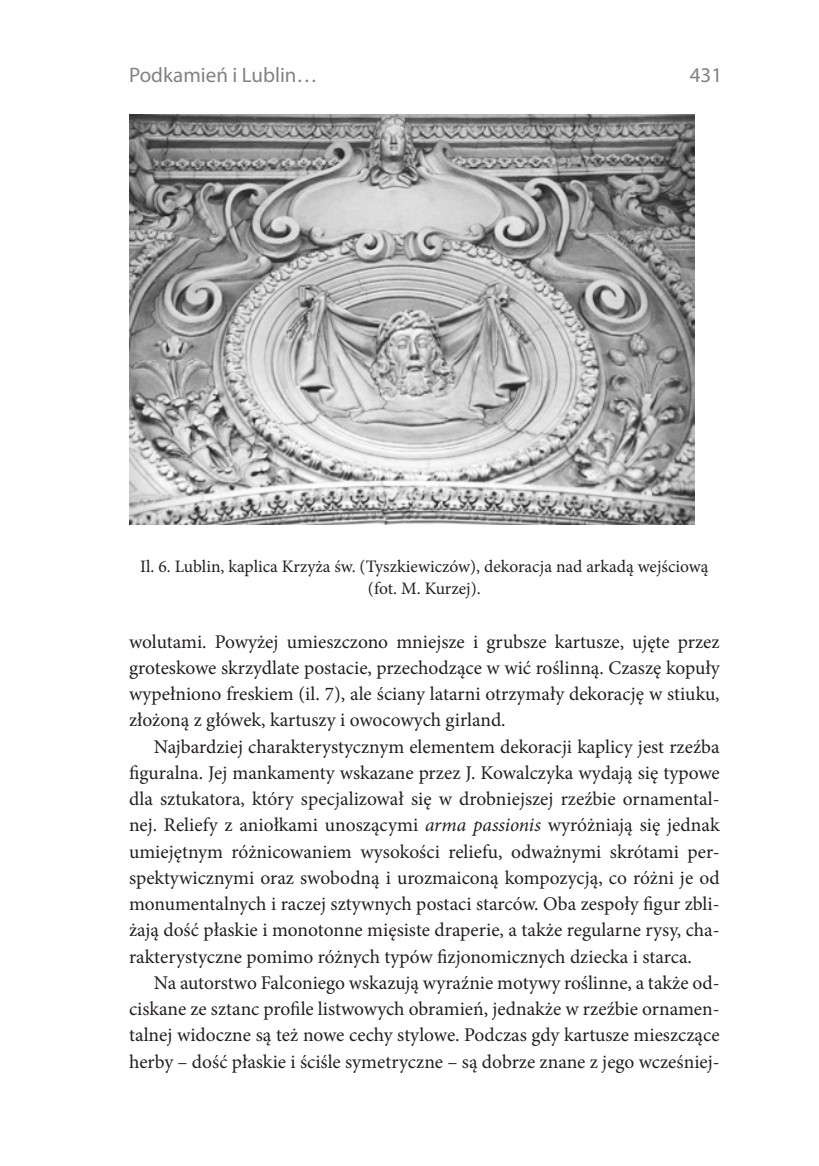
<style>
.page{position:relative;width:819px;height:1166px;background:#fff}
.page>*{position:absolute;margin:0;border:0;box-sizing:border-box;transform-origin:0 0}
.t1{font:21px "Myriad Pro";color:#808285}
.t2{font:19.43px/26.2px "Minion Pro";color:#231f20;text-align:justify}
.t3{font:17.5px/22.8px "Minion Pro";color:#231f20;text-align:center}
.s1{font-style:italic}
</style>
<div class="page">
<img style="left:129px;top:114px;width:565px;height:410px">
<p class="t1" style="left:129px;top:62px;width:190px">Podkamień i Lublin…</p>
<p class="t1" style="left:689px;top:62px;width:34px">431</p>
<p class="t3" style="left:140px;top:555px;width:569px">Il. 6. Lublin, kaplica Krzyża św. (Tyszkiewiczów), dekoracja nad arkadą wejściową (fot. M. Kurzej).</p>
<p class="t2" style="left:129px;top:628px;width:592px">wolutami. Powyżej umieszczono mniejsze i grubsze kartusze, ujęte przez groteskowe skrzydlate postacie, przechodzące w wić roślinną. Czaszę kopuły wypełniono freskiem (il. 7), ale ściany latarni otrzymały dekorację w stiuku, złożoną z główek, kartuszy i owocowych girland.</p>
<p class="t2" style="left:129px;top:733px;width:592px;text-indent:25px">Najbardziej charakterystycznym elementem dekoracji kaplicy jest rzeźba figuralna. Jej mankamenty wskazane przez J. Kowalczyka wydają się typowe dla sztukatora, który specjalizował się w drobniejszej rzeźbie ornamental&shy;nej. Reliefy z aniołkami unoszącymi <span class="s1">arma passionis</span> wyróżniają się jednak umiejętnym różnicowaniem wysokości reliefu, odważnymi skrótami per&shy;spektywicznymi oraz swobodną i urozmaiconą kompozycją, co różni je od monumentalnych i raczej sztywnych postaci starców. Oba zespoły figur zbli&shy;żają dość płaskie i monotonne mięsiste draperie, a także regularne rysy, cha&shy;rakterystyczne pomimo różnych typów fizjonomicznych dziecka i starca.</p>
<p class="t2" style="left:129px;top:969px;width:592px;text-indent:25px">Na autorstwo Falconiego wskazują wyraźnie motywy roślinne, a także od&shy;ciskane ze sztanc profile listwowych obramień, jednakże w rzeźbie ornamen&shy;talnej widoczne są też nowe cechy stylowe. Podczas gdy kartusze mieszczące herby – dość płaskie i ściśle symetryczne – są dobrze znane z jego wcześniej-</p>
</div>
